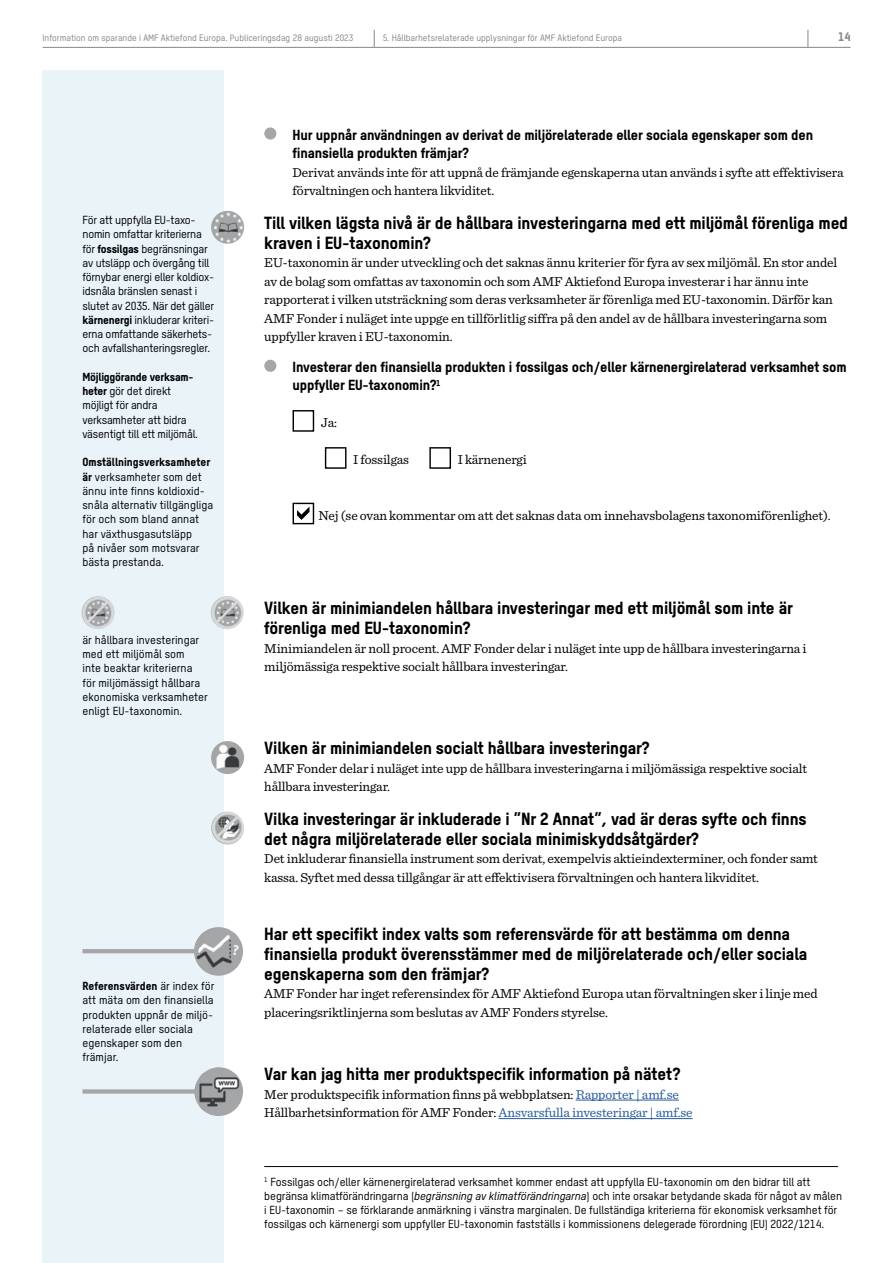
<style>
.page{position:relative;width:893px;height:1263px;background:#fff}
.page>*{position:absolute;margin:0;border:0;box-sizing:border-box;transform-origin:0 0}
.t1{font:17.1px/20px "T Star Heavy";letter-spacing:-.01em;color:#000}
.t2{font:14.25px/18.5px "T Star Heavy";letter-spacing:-.01em;color:#000}
.t3{font:13.5px/18.5px "Sentinel";letter-spacing:-.01em;color:#000}
.t4{font:12px "T Star Heavy";color:#878787}
.t5{font:11.4px/14.2px "T Star Medium";letter-spacing:-.01em;color:#000}
.t6{font:11.4px "T Star Heavy";color:#000}
.t7{font:11.4px "T Star Heavy";letter-spacing:-.02em;color:#000}
.t8{font:9px "T Star Medium";color:#878787}
.s1{font-family:"T Star Heavy"}
.s2{font-family:"T Star Medium"}
.s3{color:#275b9b}
.s4{font-style:italic}
</style>
<div class="page">
<svg style="left:374px;top:30px;width:1px;height:17px"></svg>
<svg style="left:808px;top:30px;width:1px;height:17px"></svg>
<hr style="left:43px;top:47px;width:331px;height:1px;background:#878787">
<hr style="left:374px;top:47px;width:434px;height:1px;background:#878787">
<hr style="left:808px;top:47px;width:42px;height:1px;background:#878787">
<div style="left:42px;top:71px;width:182px;height:1192px;background:#e9f3f8"></div>
<div style="left:264px;top:127px;width:12px;height:13px;background:#a5a6a8;border-radius:50%"></div>
<div style="left:264px;top:360px;width:12px;height:12px;background:#a5a6a8;border-radius:50%"></div>
<div style="left:293px;top:410px;width:21px;height:22px;border:1px solid #000"></div>
<div style="left:325px;top:447px;width:21px;height:22px;border:1px solid #000"></div>
<div style="left:429px;top:447px;width:22px;height:22px;border:1px solid #000"></div>
<div style="left:293px;top:503px;width:21px;height:21px;border:1px solid #000"></div>
<svg style="left:297px;top:507px;width:12px;height:13px"></svg>
<img style="left:211px;top:741px;width:33px;height:33px;border-radius:16px">
<img style="left:211px;top:812px;width:33px;height:32px;border-radius:16px">
<img style="left:194px;top:927px;width:49px;height:49px;border-radius:25px">
<hr style="left:82px;top:949px;width:116px;height:4px;background:#a5a6a8">
<img style="left:194px;top:1067px;width:49px;height:49px;border-radius:25px">
<svg style="left:82px;top:1089px;width:116px;height:4px"></svg>
<hr style="left:576px;top:1100px;width:103px;height:1px;background:#275b9b">
<hr style="left:498px;top:1118px;width:195px;height:1px;background:#275b9b">
<img style="left:211px;top:211px;width:33px;height:33px;border-radius:16px">
<img style="left:211px;top:596px;width:33px;height:33px;border-radius:16px">
<img style="left:81px;top:596px;width:33px;height:33px;border-radius:16px">
<hr style="left:264px;top:1166px;width:574px;height:1px;background:#000">
<p class="t8" style="left:43px;top:33px;width:312px">Information om sparande i AMF Aktiefond Europa. Publiceringsdag 28 augusti 2023</p>
<p class="t8" style="left:383px;top:33px;width:241px">5. Hållbarhetsrelaterade upplysningar för AMF Aktiefond Europa</p>
<p class="t4" style="left:838px;top:29px;width:14px">14</p>
<p class="t5" style="left:82px;top:213px;width:133px">För att uppfylla EU-taxo&shy;nomin omfattar kriterierna för <span class="s1">fossilgas</span> begränsningar av utsläpp och övergång till förnybar energi eller koldiox&shy;idsnåla bränslen senast i slutet av 2035. När det gäller <span class="s1">kärnenergi</span> inkluderar kriteri&shy;erna omfattande säkerhets&shy;och avfallshanteringsregler.</p>
<p class="t7" style="left:82px;top:370px;width:113px">Möjliggörande verksam-</p>
<p class="t5" style="left:82px;top:384px;width:117px"><span class="s1">heter</span> gör det direkt möjligt för andra verksamheter att bidra väsentigt till ett miljömål.</p>
<p class="t6" style="left:82px;top:455px;width:129px">Omställningsverksamheter</p>
<p class="t5" style="left:82px;top:469px;width:132px"><span class="s1">är</span> verksamheter som det ännu inte finns koldioxid&shy;snåla alternativ tillgängliga för och som bland annat har växthusgasutsläpp<br>på nivåer som motsvarar bästa prestanda.</p>
<p class="t5" style="left:82px;top:632px;width:127px">är hållbara investeringar med ett miljömål som<br>inte beaktar kriterierna för miljömässigt hållbara ekonomiska verksamheter enligt EU-taxonomin.</p>
<p class="t6" style="left:82px;top:979px;width:133px">Referensvärden <span class="s2">är index för</span></p>
<p class="t5" style="left:82px;top:993px;width:133px">att mäta om den finansiella produkten uppnår de miljö&shy;relaterade eller sociala egenskaper som den främjar.</p>
<p class="t2" style="left:293px;top:125px;width:522px">Hur uppnår användningen av derivat de miljörelaterade eller sociala egenskaper som den finansiella produkten främjar?</p>
<p class="t3" style="left:293px;top:162px;width:553px">Derivat används inte för att uppnå de främjande egenskaperna utan används i syfte att effektivisera förvaltningen och hantera likviditet.</p>
<p class="t1" style="left:264px;top:212px;width:585px">Till vilken lägsta nivå är de hållbara investeringarna med ett miljömål förenliga med kraven i EU-taxonomin?</p>
<p class="t3" style="left:264px;top:252px;width:575px">EU-taxonomin är under utveckling och det saknas ännu kriterier för fyra av sex miljömål. En stor andel av de bolag som omfattas av taxonomin och som AMF Aktiefond Europa investerar i har ännu inte rapporterat i vilken utsträckning som deras verksamheter är förenliga med EU-taxonomin. Därför kan AMF Fonder i nuläget inte uppge en tillförlitlig siffra på den andel av de hållbara investeringarna som uppfyller kraven i EU-taxonomin.</p>
<p class="t2" style="left:293px;top:357px;width:556px">Investerar den finansiella produkten i fossilgas och/eller kärnenergirelaterad verksamhet som uppfyller EU-taxonomin?<sup>1</sup></p>
<p class="t3" style="left:321px;top:413px;width:18px">Ja:</p>
<p class="t3" style="left:353px;top:450px;width:57px">I fossilgas</p>
<p class="t3" style="left:458px;top:450px;width:71px">I kärnenergi</p>
<p class="t3" style="left:319px;top:505px;width:514px">Nej (se ovan kommentar om att det saknas data om innehavsbolagens taxonomiförenlighet).</p>
<p class="t1" style="left:264px;top:598px;width:530px">Vilken är minimiandelen hållbara investeringar med ett miljömål som inte är förenliga med EU-taxonomin?</p>
<p class="t3" style="left:264px;top:638px;width:544px">Minimiandelen är noll procent. AMF Fonder delar i nuläget inte upp de hållbara investeringarna i miljömässiga respektive socialt hållbara investeringar.</p>
<p class="t1" style="left:264px;top:738px;width:386px">Vilken är minimiandelen socialt hållbara investeringar?</p>
<p class="t3" style="left:264px;top:758px;width:544px">AMF Fonder delar i nuläget inte upp de hållbara investeringarna i miljömässiga respektive socialt hållbara investeringar.</p>
<p class="t1" style="left:264px;top:808px;width:544px">Vilka investeringar är inkluderade i ”Nr 2 Annat”, vad är deras syfte och finns det några miljörelaterade eller sociala minimiskyddsåtgärder?</p>
<p class="t3" style="left:264px;top:849px;width:555px">Det inkluderar finansiella instrument som derivat, exempelvis aktieindexterminer, och fonder samt kassa. Syftet med dessa tillgångar är att effektivisera förvaltningen och hantera likviditet.</p>
<p class="t1" style="left:264px;top:923px;width:545px">Har ett specifikt index valts som referensvärde för att bestämma om denna finansiella produkt överensstämmer med de miljörelaterade och/eller sociala egenskaperna som den främjar?</p>
<p class="t3" style="left:264px;top:984px;width:555px">AMF Fonder har inget referensindex för AMF Aktiefond Europa utan förvaltningen sker i linje med placeringsriktlinjerna som beslutas av AMF Fonders styrelse.</p>
<p class="t1" style="left:264px;top:1063px;width:418px">Var kan jag hitta mer produktspecifik information på nätet?</p>
<p class="t3" style="left:264px;top:1084px;width:430px">Mer produktspecifik information finns på webbplatsen: <span class="s3">Rapporter | amf.se<br></span>Hållbarhetsinformation för AMF Fonder: <span class="s3">Ansvarsfulla investeringar | amf.se</span></p>
<p class="t5" style="left:264px;top:1174px;width:579px"><sup>1</sup> Fossilgas och/eller kärnenergirelaterad verksamhet kommer endast att uppfylla EU-taxonomin om den bidrar till att begränsa klimatförändringarna (<span class="s4">begränsning av klimatförändringarna</span>) och inte orsakar betydande skada för något av målen i EU-taxonomin – se förklarande anmärkning i vänstra marginalen. De fullständiga kriterierna för ekonomisk verksamhet för fossilgas och kärnenergi som uppfyller EU-taxonomin fastställs i kommissionens delegerade förordning (EU) 2022/1214.</p>
</div>
